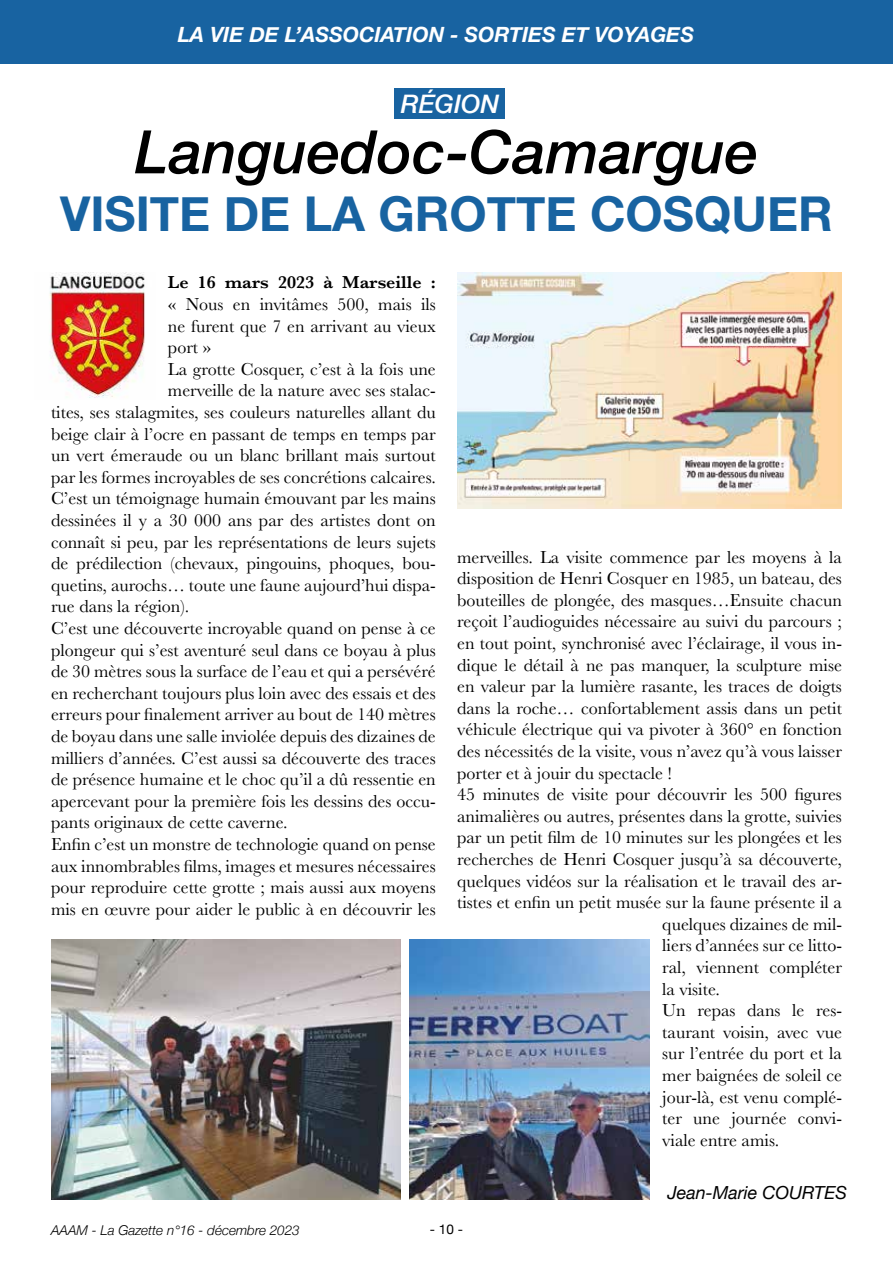
<style>
.page{position:relative;width:893px;height:1263px;background:#fff}
.page>*{position:absolute;margin:0;border:0;box-sizing:border-box;transform-origin:0 0}
.t1{font:italic 500 60px "Helvetica Neue";color:#000}
.t2{font:700 48px "Helvetica Neue";color:#1863a1}
.t3{font:italic 500 25.5px "Helvetica Neue";color:#fff}
.t4{font:italic 700 21px "Helvetica Neue";color:#fff}
.t5{font:18px "Baskerville";color:#000}
.t6{font:600 18px "Baskerville";color:#000}
.t7{font:italic 18px "Helvetica Neue";color:#000}
.t8{font:italic 300 13.5px "Helvetica Neue";color:#000}
.t9{font:13.5px "Helvetica Neue";color:#000}
</style>
<div class="page">
<div style="left:0;top:0;width:893px;height:64px;background:#1863a1"></div>
<div style="left:395px;top:88px;width:110px;height:30px;background:#1863a1"></div>
<img style="left:49px;top:272px;width:96px;height:126px">
<img style="left:51px;top:940px;width:350px;height:259px">
<img style="left:410px;top:940px;width:239px;height:259px">
<img style="left:457px;top:272px;width:385px;height:236px">
<p class="t4" style="left:178px;top:18px;width:518px">LA VIE DE L’ASSOCIATION - SORTIES ET VOYAGES</p>
<h3 class="t3" style="left:401px;top:82px;width:100px">RÉGION</h3>
<h1 class="t1" style="left:135px;top:101px;width:625px">Languedoc-Camargue</h1>
<h2 class="t2" style="left:60px;top:176px;width:774px">VISITE DE LA GROTTE COSQUER</h2>
<p class="t6" style="left:168px;top:270px;width:269px">Le 16 mars 2023 à Marseille :</p>
<p class="t5" style="left:168px;top:293px;width:269px">« Nous en invitâmes 500, mais ils</p>
<p class="t5" style="left:168px;top:314px;width:269px">ne furent que 7 en arrivant au vieux</p>
<p class="t5" style="left:168px;top:336px;width:45px">port »</p>
<p class="t5" style="left:168px;top:357px;width:269px">La grotte Cosquer, c’est à la fois une</p>
<p class="t5" style="left:168px;top:379px;width:269px">merveille de la nature avec ses stalac-</p>
<p class="t5" style="left:51px;top:401px;width:386px">tites, ses stalagmites, ses couleurs naturelles allant du</p>
<p class="t5" style="left:51px;top:422px;width:386px">beige clair à l’ocre en passant de temps en temps par</p>
<p class="t5" style="left:51px;top:444px;width:386px">un vert émeraude ou un blanc brillant mais surtout</p>
<p class="t5" style="left:51px;top:465px;width:386px">par les formes incroyables de ses concrétions calcaires.</p>
<p class="t5" style="left:51px;top:487px;width:386px">C’est un témoignage humain émouvant par les mains</p>
<p class="t5" style="left:51px;top:509px;width:386px">dessinées il y a 30 000 ans par des artistes dont on</p>
<p class="t5" style="left:51px;top:530px;width:386px">connaît si peu, par les représentations de leurs sujets</p>
<p class="t5" style="left:51px;top:552px;width:386px">de prédilection (chevaux, pingouins, phoques, bou-</p>
<p class="t5" style="left:51px;top:573px;width:386px">quetins, aurochs… toute une faune aujourd’hui dispa-</p>
<p class="t5" style="left:51px;top:595px;width:140px">rue dans la région).</p>
<p class="t5" style="left:51px;top:617px;width:386px">C’est une découverte incroyable quand on pense à ce</p>
<p class="t5" style="left:51px;top:638px;width:386px">plongeur qui s’est aventuré seul dans ce boyau à plus</p>
<p class="t5" style="left:51px;top:660px;width:386px">de 30 mètres sous la surface de l’eau et qui a persévéré</p>
<p class="t5" style="left:51px;top:681px;width:386px">en recherchant toujours plus loin avec des essais et des</p>
<p class="t5" style="left:51px;top:703px;width:386px">erreurs pour finalement arriver au bout de 140 mètres</p>
<p class="t5" style="left:51px;top:725px;width:386px">de boyau dans une salle inviolée depuis des dizaines de</p>
<p class="t5" style="left:51px;top:746px;width:386px">milliers d’années. C’est aussi sa découverte des traces</p>
<p class="t5" style="left:51px;top:768px;width:386px">de présence humaine et le choc qu’il a dû ressentie en</p>
<p class="t5" style="left:51px;top:789px;width:386px">apercevant pour la première fois les dessins des occu-</p>
<p class="t5" style="left:51px;top:811px;width:238px">pants originaux de cette caverne.</p>
<p class="t5" style="left:51px;top:833px;width:386px">Enfin c’est un monstre de technologie quand on pense</p>
<p class="t5" style="left:51px;top:854px;width:386px">aux innombrables films, images et mesures nécessaires</p>
<p class="t5" style="left:51px;top:876px;width:386px">pour reproduire cette grotte ; mais aussi aux moyens</p>
<p class="t5" style="left:51px;top:897px;width:386px">mis en œuvre pour aider le public à en découvrir les</p>
<p class="t5" style="left:457px;top:545px;width:386px">merveilles. La visite commence par les moyens à la</p>
<p class="t5" style="left:457px;top:567px;width:386px">disposition de Henri Cosquer en 1985, un bateau, des</p>
<p class="t5" style="left:457px;top:588px;width:386px">bouteilles de plongée, des masques…Ensuite chacun</p>
<p class="t5" style="left:457px;top:610px;width:386px">reçoit l’audioguides nécessaire au suivi du parcours ;</p>
<p class="t5" style="left:457px;top:632px;width:386px">en tout point, synchronisé avec l’éclairage, il vous in-</p>
<p class="t5" style="left:457px;top:653px;width:386px">dique le détail à ne pas manquer, la sculpture mise</p>
<p class="t5" style="left:457px;top:675px;width:386px">en valeur par la lumière rasante, les traces de doigts</p>
<p class="t5" style="left:457px;top:696px;width:386px">dans la roche… confortablement assis dans un petit</p>
<p class="t5" style="left:457px;top:718px;width:386px">véhicule électrique qui va pivoter à 360° en fonction</p>
<p class="t5" style="left:457px;top:740px;width:386px">des nécessités de la visite, vous n’avez qu’à vous laisser</p>
<p class="t5" style="left:457px;top:761px;width:216px">porter et à jouir du spectacle !</p>
<p class="t5" style="left:457px;top:783px;width:386px">45 minutes de visite pour découvrir les 500 figures</p>
<p class="t5" style="left:457px;top:804px;width:386px">animalières ou autres, présentes dans la grotte, suivies</p>
<p class="t5" style="left:457px;top:826px;width:386px">par un petit film de 10 minutes sur les plongées et les</p>
<p class="t5" style="left:457px;top:848px;width:386px">recherches de Henri Cosquer jusqu’à sa découverte,</p>
<p class="t5" style="left:457px;top:869px;width:386px">quelques vidéos sur la réalisation et le travail des ar-</p>
<p class="t5" style="left:457px;top:891px;width:386px">tistes et enfin un petit musée sur la faune présente il a</p>
<p class="t5" style="left:662px;top:912px;width:181px">quelques dizaines de mil-</p>
<p class="t5" style="left:662px;top:934px;width:181px">liers d’années sur ce litto-</p>
<p class="t5" style="left:662px;top:956px;width:181px">ral, viennent compléter</p>
<p class="t5" style="left:662px;top:977px;width:59px">la visite.</p>
<p class="t5" style="left:662px;top:999px;width:181px">Un repas dans le res-</p>
<p class="t5" style="left:662px;top:1020px;width:181px">taurant voisin, avec vue</p>
<p class="t5" style="left:662px;top:1042px;width:181px">sur l’entrée du port et la</p>
<p class="t5" style="left:662px;top:1064px;width:181px">mer baignées de soleil ce</p>
<p class="t5" style="left:662px;top:1085px;width:181px">jour-là, est venu complé-</p>
<p class="t5" style="left:662px;top:1107px;width:181px">ter une journée convi-</p>
<p class="t5" style="left:662px;top:1128px;width:118px">viale entre amis.</p>
<p class="t7" style="left:667px;top:1180px;width:181px">Jean-Marie COURTES</p>
<p class="t8" style="left:51px;top:1219px;width:250px">AAAM - La Gazette n°16 - décembre 2023</p>
<p class="t9" style="left:430px;top:1220px;width:35px">- 10 -</p>
</div>
